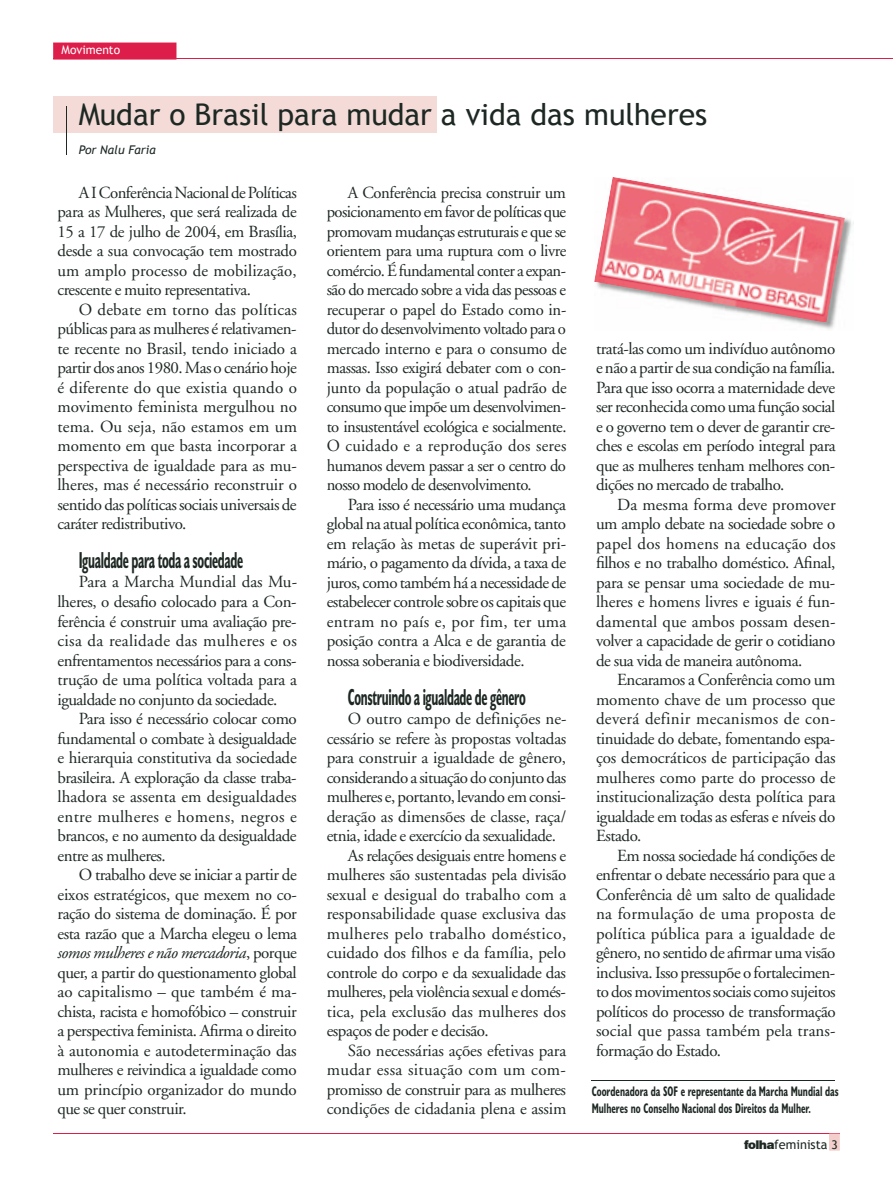
<style>
.page{position:relative;width:893px;height:1191px;background:#fff}
.page>*{position:absolute;margin:0;border:0;box-sizing:border-box;transform-origin:0 0}
.t1{font:30px "Trebuchet MS";color:#1e2823}
.t2{font:700 condensed 23.25px "Humanist 521 BT";letter-spacing:-.025em;color:#1e2823;scale:.6 1}
.t3{font:16.95px/19.5px "Adobe Garamond";letter-spacing:-.03em;color:#1e2823;text-align:justify}
.t4{font:16.95px "Adobe Garamond";letter-spacing:-.01em;color:#1e2823}
.t5{font:16.95px "Adobe Garamond";letter-spacing:-.005em;color:#1e2823}
.t6{font:16.95px "Adobe Garamond";letter-spacing:.005em;color:#1e2823}
.t7{font:16.95px "Adobe Garamond";letter-spacing:.02em;color:#1e2823}
.t8{font:16.95px "Adobe Garamond";color:#1e2823}
.t9{font:16.95px "Adobe Garamond";letter-spacing:.01em;color:#1e2823}
.t10{font:700 condensed 13.95px/16.8px "Humanist 521 BT";color:#1e2823;scale:.73 1}
.t11{font:12.75px "Trebuchet MS";color:#1e2823}
.t12{font:italic 12px "Trebuchet MS";color:#1e2823}
.t13{font:12px "Trebuchet MS";color:#fffeff}
.s1{font-style:italic}
.s2{font-family:"Swiss 721 BT";font-weight:900;font-size:12px}
.s3{font-size:12px}
</style>
<div class="page">
<hr style="left:53px;top:1133px;width:787px;height:1px;background:#de1e4a">
<svg style="left:829px;top:1133px;width:11px;height:17px"></svg>
<div style="left:53px;top:96px;width:384px;height:36px;background:#f4dbd8"></div>
<hr style="left:67px;top:106px;width:1px;height:49px;background:#1e2823">
<div style="left:54px;top:43px;width:122px;height:16px;background:#de1e4a"></div>
<svg style="left:176px;top:43px;width:1px;height:16px"></svg>
<svg style="left:53px;top:43px;width:1px;height:16px"></svg>
<hr style="left:53px;top:59px;width:840px;height:1px;background:#de1e4a">
<hr style="left:592px;top:1080px;width:243px;height:1px;background:#1e2823">
<img style="left:791px;top:218px;width:61px;height:111px">
<img style="left:594px;top:177px;width:251px;height:145px">
<p class="t13" style="left:62px;top:43px;width:60px">Movimento</p>
<h1 class="t1" style="left:79px;top:97px;width:630px">Mudar o Brasil para mudar a vida das mulheres</h1>
<p class="t12" style="left:79px;top:143px;width:79px">Por Nalu Faria</p>
<p class="t3" style="left:57px;top:183px;width:241px;text-indent:21px">A I Conferência Nacional de Po líticas para as Mulheres, que será rea lizada de 15 a 17 de julho de 2004, em Brasília, desde a sua convocação tem mostrado um amplo processo de mo bi lização, crescente e muito representativa.</p>
<p class="t3" style="left:57px;top:300px;width:241px;text-indent:21px">O debate em torno das políticas públicas para as mulheres é relativamen&shy;te recente no Brasil, tendo iniciado a partir dos anos 1980. Mas o cenário hoje é diferente do que existia quando o movimento feminista mergulhou no tema. Ou seja, não estamos em um momento em que basta incorporar a perspectiva de igualdade para as mu&shy;lheres, mas é necessário reconstruir o sentido das políticas sociais universais de caráter redistributivo.</p>
<h2 class="t2" style="left:79px;top:545px;width:276px">Igualdade para toda a sociedade</h2>
<p class="t3" style="left:57px;top:573px;width:241px;text-indent:21px">Para a Marcha Mundial das Mu&shy;lheres, o desafio colocado para a Con&shy;ferência é construir uma avaliação pre&shy;cisa da realidade das mulheres e os enfrentamentos necessários para a cons&shy;trução de uma política voltada para a igualdade no conjunto da sociedade.</p>
<p class="t3" style="left:57px;top:709px;width:241px;text-indent:21px">Para isso é necessário colocar como fundamental o combate à desigualdade e hierarquia constitutiva da sociedade brasileira. A exploração da classe traba&shy;lhadora se assenta em desigualdades entre mulheres e homens, negros e brancos, e no aumento da desigualdade entre as mulheres.</p>
<p class="t3" style="left:57px;top:865px;width:241px;text-indent:21px">O trabalho deve se iniciar a partir de eixos estratégicos, que mexem no co&shy;ração do sistema de dominação. É por esta razão que a Marcha elegeu o lema <span class="s1">somos mulheres e não mercadoria</span>, por que quer, a partir do questionamento global ao capitalismo – que também é ma&shy;chista, racista e homofóbico – cons truir a pers pectiva feminista. Afirma o direito à autonomia e autodeterminação das mulheres e reivindica a igualdade como um princípio organizador do mundo que se quer construir.</p>
<p class="t3" style="left:327px;top:183px;width:241px;text-indent:21px">A Conferência precisa construir um posicionamento em favor de políticas que promovam mudanças estruturais e que se orientem para uma ruptura com o livre comércio. É fundamental conter a expan&shy;são do mercado sobre a vida das pessoas e recuperar o papel do Estado como in&shy;dutor do desenvolvimento vol tado para o mercado interno e para o con sumo de massas. Isso exigirá debater com o con&shy;junto da população o atual pa drão de consumo que impõe um de sen volvimen&shy;to insustentável ecológica e socialmente.<br>O cuidado e a reprodução dos seres humanos devem passar a ser o centro do nosso modelo de desenvol vi mento.</p>
<p class="t3" style="left:327px;top:495px;width:241px;text-indent:21px">Para isso é necessário uma mudança global na atual política econômica, tanto em relação às metas de superávit pri&shy;mário, o pagamento da dívida, a taxa de juros, como também há a necessidade de estabelecer controle sobre os capitais que entram no país e, por fim, ter uma posição contra a Alca e de garantia de nossa soberania e biodiversidade.</p>
<h2 class="t2" style="left:348px;top:682px;width:298px">Construindo a igualdade de gênero</h2>
<p class="t5" style="left:348px;top:709px;width:220px">O outro campo de definições ne-</p>
<p class="t3" style="left:327px;top:729px;width:241px">cessário se refere às propostas voltadas</p>
<p class="t4" style="left:327px;top:748px;width:241px">para construir a igualdade de gênero,</p>
<p class="t3" style="left:327px;top:768px;width:241px">considerando a situação do conjunto das</p>
<p class="t3" style="left:327px;top:787px;width:241px">mulheres e, portanto, levando em consi-</p>
<p class="t5" style="left:327px;top:807px;width:241px">deração as dimensões de classe, raça/</p>
<p class="t3" style="left:327px;top:826px;width:231px">etnia, idade e exercício da sexualidade.</p>
<p class="t3" style="left:348px;top:846px;width:220px">As relações desiguais entre homens e</p>
<p class="t4" style="left:327px;top:865px;width:241px">mulheres são sustentadas pela divisão</p>
<p class="t9" style="left:327px;top:885px;width:241px">sexual e desigual do trabalho com a</p>
<p class="t6" style="left:327px;top:904px;width:241px">responsabilidade quase exclusiva das</p>
<p class="t7" style="left:327px;top:924px;width:241px">mulheres pelo trabalho doméstico,</p>
<p class="t8" style="left:327px;top:943px;width:241px">cuidado dos filhos e da família, pelo</p>
<p class="t3" style="left:327px;top:963px;width:241px">controle do corpo e da sexualidade das</p>
<p class="t3" style="left:327px;top:982px;width:241px">mulheres, pela violência sexual e domés-</p>
<p class="t6" style="left:327px;top:1002px;width:241px">tica, pela exclusão das mulheres dos</p>
<p class="t3" style="left:327px;top:1021px;width:163px">espaços de poder e decisão.</p>
<p class="t5" style="left:348px;top:1041px;width:220px">São necessárias ações efetivas para</p>
<p class="t7" style="left:327px;top:1060px;width:241px">mudar essa situação com um com-</p>
<p class="t3" style="left:327px;top:1080px;width:241px">promisso de construir para as mulheres</p>
<p class="t4" style="left:327px;top:1099px;width:241px">condições de cidadania plena e assim</p>
<p class="t3" style="left:596px;top:339px;width:241px">tratá-las como um indivíduo autônomo e não a partir de sua condição na família.<br>Para que isso ocorra a maternidade deve ser reconhecida como uma função social e o governo tem o dever de garantir cre&shy;ches e escolas em período integral para que as mulheres tenham melhores con&shy;dições no mercado de trabalho.</p>
<p class="t3" style="left:596px;top:495px;width:241px;text-indent:21px">Da mesma forma deve promover um amplo debate na sociedade sobre o papel dos homens na educação dos filhos e no trabalho doméstico. Afinal, para se pensar uma sociedade de mu&shy;lheres e homens livres e iguais é fun&shy;damental que ambos possam desen&shy;volver a capacidade de gerir o cotidiano de sua vida de maneira autônoma.</p>
<p class="t3" style="left:596px;top:670px;width:241px;text-indent:21px">Encaramos a Conferência como um momento chave de um processo que deverá definir mecanismos de con&shy;tinuidade do debate, fomentando espa&shy;ços democráticos de participação das mulheres como parte do processo de institucionalização desta política para igualdade em todas as esferas e níveis do Estado.</p>
<p class="t3" style="left:596px;top:846px;width:241px;text-indent:21px">Em nossa sociedade há condições de enfrentar o debate necessário para que a Conferência dê um salto de qualidade na formulação de uma proposta de política pública para a igualdade de gênero, no sentido de afirmar uma visão inclusiva. Isso pressupõe o fortalecimen&shy;to dos movimentos sociais como sujeitos políticos do processo de transformação social que passa também pela trans&shy;formação do Estado.</p>
<p class="t10" style="left:592px;top:1083px;width:340px">Coordenadora da SOF e representante da Marcha Mundial das<br>Mulheres no Conselho Nacional dos Direitos da Mulher.</p>
<p class="t11" style="left:744px;top:1137px;width:95px"><span class="s2">folha</span>feminista <span class="s3">3</span></p>
</div>
